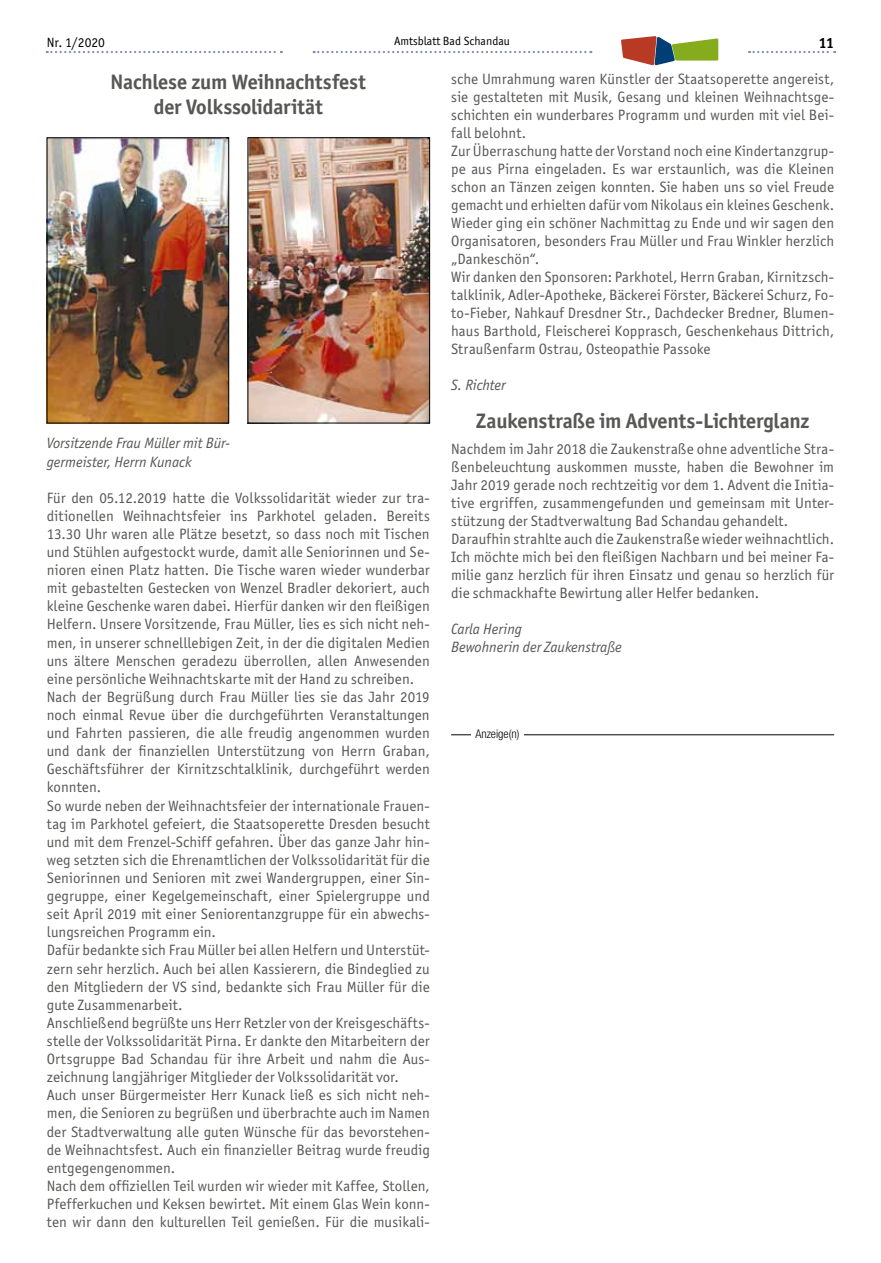
<style>
.page{position:relative;width:881px;height:1263px;background:#fff}
.page>*{position:absolute;margin:0;border:0;box-sizing:border-box;transform-origin:0 0}
.t1{font:700 21px/25.3px "Officina San ITC";letter-spacing:-.01em;color:#575756;text-align:center}
.t2{font:15px/18.1px "Officina San ITC";letter-spacing:.005em;color:#575756}
.t3{font:italic 15px/18px "Officina San ITC";color:#575756}
.t4{font:700 15px "Officina San ITC";color:#000}
.t5{font:13.5px "Officina San ITC";color:#000}
.t6{font:12px "Officina San ITC";color:#000}
.t7{font:300 condensed 12px "Helvetica Neue LT";color:#000}
</style>
<div class="page">
<svg style="left:313px;top:51px;width:278px;height:2px"></svg>
<svg style="left:47px;top:51px;width:235px;height:2px"></svg>
<svg style="left:748px;top:51px;width:86px;height:2px"></svg>
<svg style="left:621px;top:36px;width:97px;height:29px"></svg>
<img style="left:249px;top:139px;width:178px;height:282px">
<div style="left:247px;top:137px;width:182px;height:286px;border:1px solid #000"></div>
<img style="left:49px;top:139px;width:178px;height:282px">
<div style="left:47px;top:137px;width:182px;height:286px;border:1px solid #000"></div>
<hr style="left:451px;top:734px;width:382px;height:1px;background:#000">
<div style="left:471px;top:730px;width:52px;height:7px;background:#fff"></div>
<p class="t5" style="left:47px;top:34px;width:60px">Nr. 1/2020</p>
<p class="t6" style="left:394px;top:34px;width:117px">Amtsblatt Bad Schandau</p>
<p class="t4" style="left:818px;top:34px;width:17px">11</p>
<p class="t2" style="left:451px;top:70px;width:384px">sche Umrahmung waren Künstler der Staatsoperette angereist, sie gestalteten mit Musik, Gesang und kleinen Weihnachtsge&shy;schichten ein wunderbares Programm und wurden mit viel Bei&shy;fall belohnt.<br>Zur Überraschung hatte der Vorstand noch eine Kindertanzgrup&shy;pe aus Pirna eingeladen. Es war erstaunlich, was die Kleinen schon an Tänzen zeigen konnten. Sie haben uns so viel Freude gemacht und erhielten dafür vom Nikolaus ein kleines Geschenk.<br>Wieder ging ein schöner Nachmittag zu Ende und wir sagen den Organisatoren, besonders Frau Müller und Frau Winkler herzlich „Dankeschön“.<br>Wir danken den Sponsoren: Parkhotel, Herrn Graban, Kirnitzsch&shy;talklinik, Adler-Apotheke, Bäckerei Förster, Bäckerei Schurz, Fo&shy;to-Fieber, Nahkauf Dresdner Str., Dachdecker Bredner, Blumen&shy;haus Barthold, Fleischerei Kopprasch, Geschenkehaus Dittrich, Straußenfarm Ostrau, Osteopathie Passoke</p>
<p class="t3" style="left:451px;top:376px;width:56px">S. Richter</p>
<h1 class="t1" style="left:475px;top:408px;width:335px">Zaukenstraße im Advents-Lichterglanz</h1>
<p class="t2" style="left:451px;top:440px;width:384px">Nachdem im Jahr 2018 die Zaukenstraße ohne adventliche Stra&shy;ßenbeleuchtung auskommen musste, haben die Bewohner im Jahr 2019 gerade noch rechtzeitig vor dem 1. Advent die Initia&shy;tive ergriffen, zusammengefunden und gemeinsam mit Unter&shy;stützung der Stadtverwaltung Bad Schandau gehandelt.<br>Daraufhin strahlte auch die Zaukenstraße wieder weihnachtlich.<br>Ich möchte mich bei den fleißigen Nachbarn und bei meiner Fa&shy;milie ganz herzlich für ihren Einsatz und genau so herzlich für die schmackhafte Bewirtung aller Helfer bedanken.</p>
<p class="t3" style="left:451px;top:620px;width:172px">Carla Hering<br>Bewohnerin der Zaukenstraße</p>
<h1 class="t1" style="left:110px;top:69px;width:257px">Nachlese zum Weihnachtsfest der Volkssolidarität</h1>
<p class="t3" style="left:47px;top:434px;width:184px">Vorsitzende Frau Müller mit Bür&shy;germeister, Herrn Kunack</p>
<p class="t2" style="left:47px;top:488px;width:384px">Für den 05.12.2019 hatte die Volkssolidarität wieder zur tra&shy;ditionellen Weihnachtsfeier ins Parkhotel geladen. Bereits 13.30 Uhr waren alle Plätze besetzt, so dass noch mit Tischen und Stühlen aufgestockt wurde, damit alle Seniorinnen und Se&shy;nioren einen Platz hatten. Die Tische waren wieder wunderbar mit gebastelten Gestecken von Wenzel Bradler dekoriert, auch kleine Geschenke waren dabei. Hierfür danken wir den fleißigen Helfern. Unsere Vorsitzende, Frau Müller, lies es sich nicht neh&shy;men, in unserer schnelllebigen Zeit, in der die digitalen Medien uns ältere Menschen geradezu überrollen, allen Anwesenden eine persönliche Weihnachtskarte mit der Hand zu schreiben.<br>Nach der Begrüßung durch Frau Müller lies sie das Jahr 2019 noch einmal Revue über die durchgeführten Veranstaltungen und Fahrten passieren, die alle freudig angenommen wurden und dank der finanziellen Unterstützung von Herrn Graban, Geschäftsführer der Kirnitzschtalklinik, durchgeführt werden konnten.<br>So wurde neben der Weihnachtsfeier der internationale Frauen&shy;tag im Parkhotel gefeiert, die Staatsoperette Dresden besucht und mit dem Frenzel-Schiff gefahren. Über das ganze Jahr hin&shy;weg setzten sich die Ehrenamtlichen der Volkssolidarität für die Seniorinnen und Senioren mit zwei Wandergruppen, einer Sin&shy;gegruppe, einer Kegelgemeinschaft, einer Spielergruppe und seit April 2019 mit einer Seniorentanzgruppe für ein abwechs&shy;lungsreichen Programm ein.<br>Dafür bedankte sich Frau Müller bei allen Helfern und Unterstüt&shy;zern sehr herzlich. Auch bei allen Kassierern, die Bindeglied zu den Mitgliedern der VS sind, bedankte sich Frau Müller für die gute Zusammenarbeit.<br>Anschließend begrüßte uns Herr Retzler von der Kreisgeschäfts&shy;stelle der Volkssolidarität Pirna. Er dankte den Mitarbeitern der Ortsgruppe Bad Schandau für ihre Arbeit und nahm die Aus&shy;zeichnung langjähriger Mitglieder der Volkssolidarität vor.<br>Auch unser Bürgermeister Herr Kunack ließ es sich nicht neh&shy;men, die Senioren zu begrüßen und überbrachte auch im Namen der Stadtverwaltung alle guten Wünsche für das bevorstehen&shy;de Weihnachtsfest. Auch ein finanzieller Beitrag wurde freudig entgegengenommen.<br>Nach dem offiziellen Teil wurden wir wieder mit Kaffee, Stollen, Pfefferkuchen und Keksen bewirtet. Mit einem Glas Wein konn&shy;ten wir dann den kulturellen Teil genießen. Für die musikali-</p>
<p class="t7" style="left:475px;top:727px;width:45px">Anzeige(n)</p>
</div>
